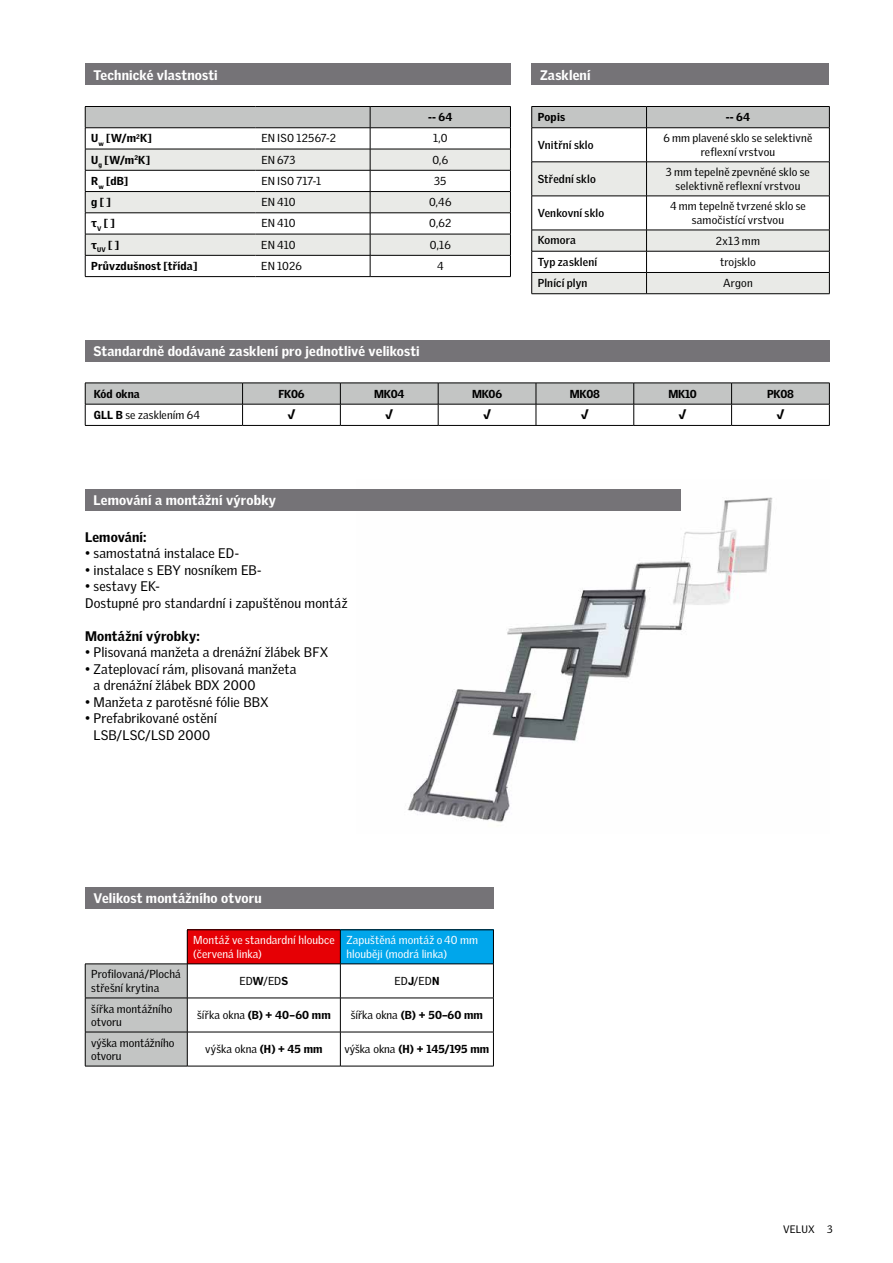
<style>
.page{position:relative;width:893px;height:1263px;background:#fff}
.page>*{position:absolute;margin:0;border:0;box-sizing:border-box;transform-origin:0 0}
.t1{font:13.5px/16.5px "Velux Gothic";letter-spacing:.01em;color:#000}
.t2{font:900 13.5px "Velux Gothic";letter-spacing:.01em;color:#fff}
.t3{font:900 13.5px "Velux Gothic";letter-spacing:.01em;color:#000}
.t4{font:11.25px/13.5px "Velux Gothic";letter-spacing:.015em;color:#000}
.t5{font:900 11.25px "Velux Gothic";letter-spacing:.005em;color:#000}
.t6{font:11.25px/13.5px "Velux Gothic";letter-spacing:.005em;color:#fff}
.t7{font:700 11.25px "Velux Gothic";letter-spacing:.015em;color:#000}
.t8{font:10.5px "Velux Gothic";letter-spacing:.015em;color:#000}
.s1{font-weight:900}
.s2{font-weight:400}
</style>
<div class="page">
<div style="left:85px;top:340px;width:744px;height:21px;background:#757377"></div>
<svg style="left:85px;top:383px;width:745px;height:42px"></svg>
<hr style="left:85px;top:425px;width:158px;height:1px;background:#000">
<hr style="left:243px;top:425px;width:97px;height:1px;background:#000">
<hr style="left:340px;top:425px;width:98px;height:1px;background:#000">
<hr style="left:438px;top:425px;width:98px;height:1px;background:#000">
<hr style="left:536px;top:425px;width:98px;height:1px;background:#000">
<hr style="left:634px;top:425px;width:98px;height:1px;background:#000">
<hr style="left:732px;top:425px;width:98px;height:1px;background:#000">
<img style="left:357px;top:489px;width:416px;height:334px">
<div style="left:85px;top:887px;width:409px;height:21px;background:#757377"></div>
<div style="left:85px;top:489px;width:595px;height:21px;background:#757377"></div>
<div style="left:187px;top:930px;width:153px;height:34px;background:#e60005"></div>
<div style="left:340px;top:930px;width:153px;height:34px;background:#00a6eb"></div>
<div style="left:86px;top:965px;width:101px;height:101px;background:#c3c5c4"></div>
<hr style="left:187px;top:929px;width:153px;height:1px;background:#000">
<hr style="left:187px;top:930px;width:1px;height:34px;background:#000">
<hr style="left:340px;top:929px;width:154px;height:1px;background:#000">
<hr style="left:340px;top:930px;width:1px;height:34px;background:#000">
<hr style="left:493px;top:930px;width:1px;height:34px;background:#000">
<hr style="left:85px;top:964px;width:102px;height:1px;background:#000">
<hr style="left:85px;top:964px;width:1px;height:34px;background:#000">
<hr style="left:187px;top:964px;width:153px;height:1px;background:#000">
<hr style="left:187px;top:964px;width:1px;height:34px;background:#000">
<hr style="left:340px;top:964px;width:154px;height:1px;background:#000">
<hr style="left:340px;top:964px;width:1px;height:34px;background:#000">
<hr style="left:493px;top:964px;width:1px;height:34px;background:#000">
<hr style="left:85px;top:998px;width:102px;height:1px;background:#000">
<hr style="left:85px;top:998px;width:1px;height:34px;background:#000">
<hr style="left:187px;top:998px;width:153px;height:1px;background:#000">
<hr style="left:187px;top:998px;width:1px;height:34px;background:#000">
<hr style="left:340px;top:998px;width:154px;height:1px;background:#000">
<hr style="left:340px;top:998px;width:1px;height:34px;background:#000">
<hr style="left:493px;top:998px;width:1px;height:34px;background:#000">
<hr style="left:85px;top:1032px;width:102px;height:1px;background:#000">
<hr style="left:85px;top:1032px;width:1px;height:34px;background:#000">
<hr style="left:187px;top:1032px;width:153px;height:1px;background:#000">
<hr style="left:187px;top:1032px;width:1px;height:34px;background:#000">
<hr style="left:340px;top:1032px;width:154px;height:1px;background:#000">
<hr style="left:340px;top:1032px;width:1px;height:34px;background:#000">
<hr style="left:493px;top:1032px;width:1px;height:34px;background:#000">
<hr style="left:85px;top:1066px;width:102px;height:1px;background:#000">
<hr style="left:187px;top:1066px;width:153px;height:1px;background:#000">
<hr style="left:340px;top:1066px;width:154px;height:1px;background:#000">
<div style="left:531px;top:64px;width:298px;height:21px;background:#757377"></div>
<svg style="left:531px;top:106px;width:299px;height:187px"></svg>
<hr style="left:531px;top:293px;width:115px;height:1px;background:#000">
<hr style="left:646px;top:293px;width:184px;height:1px;background:#000">
<div style="left:85px;top:64px;width:425px;height:21px;background:#757377"></div>
<hr style="left:85px;top:276px;width:170px;height:1px;background:#000">
<hr style="left:255px;top:276px;width:115px;height:1px;background:#000">
<hr style="left:370px;top:276px;width:141px;height:1px;background:#000">
<svg style="left:85px;top:106px;width:426px;height:170px"></svg>
<p class="t2" style="left:94px;top:66px;width:126px">Technické vlastnosti</p>
<p class="t5" style="left:428px;top:110px;width:26px">-- 64</p>
<p class="t5" style="left:91px;top:131px;width:62px">U<sub>w</sub> [W/m<sup>2</sup>K]</p>
<p class="t4" style="left:261px;top:131px;width:76px">EN ISO 12567-2</p>
<p class="t4" style="left:433px;top:131px;width:16px">1,0</p>
<p class="t5" style="left:91px;top:152px;width:60px">U<sub>g</sub> [W/m<sup>2</sup>K]</p>
<p class="t4" style="left:261px;top:153px;width:36px">EN 673</p>
<p class="t4" style="left:432px;top:153px;width:17px">0,6</p>
<p class="t5" style="left:91px;top:174px;width:38px">R<sub>w</sub> [dB]</p>
<p class="t4" style="left:261px;top:174px;width:61px">EN ISO 717-1</p>
<p class="t4" style="left:434px;top:174px;width:14px">35</p>
<p class="t5" style="left:91px;top:195px;width:21px">g [ ]</p>
<p class="t4" style="left:261px;top:195px;width:36px">EN 410</p>
<p class="t4" style="left:429px;top:195px;width:24px">0,46</p>
<p class="t5" style="left:91px;top:216px;width:25px">τ<sub>V</sub> [ ]</p>
<p class="t4" style="left:261px;top:216px;width:36px">EN 410</p>
<p class="t4" style="left:429px;top:216px;width:24px">0,62</p>
<p class="t5" style="left:91px;top:237px;width:30px">τ<sub>UV</sub> [ ]</p>
<p class="t4" style="left:261px;top:238px;width:36px">EN 410</p>
<p class="t4" style="left:430px;top:238px;width:22px">0,16</p>
<p class="t5" style="left:91px;top:259px;width:108px">Průvzdušnost [třída]</p>
<p class="t4" style="left:261px;top:259px;width:42px">EN 1026</p>
<p class="t4" style="left:437px;top:259px;width:8px">4</p>
<p class="t2" style="left:540px;top:66px;width:52px">Zasklení</p>
<p class="t5" style="left:538px;top:110px;width:29px">Popis</p>
<p class="t5" style="left:726px;top:110px;width:26px">-- 64</p>
<p class="t7" style="left:538px;top:138px;width:57px">Vnitřní sklo</p>
<p class="t4" style="left:663px;top:131px;width:150px;text-align:center">6 mm plavené sklo se selektivně reflexní vrstvou</p>
<p class="t7" style="left:538px;top:172px;width:60px">Střední sklo</p>
<p class="t4" style="left:666px;top:165px;width:145px;text-align:center">3 mm tepelně zpevněné sklo se selektivně reflexní vrstvou</p>
<p class="t7" style="left:538px;top:206px;width:68px">Venkovní sklo</p>
<p class="t4" style="left:670px;top:200px;width:137px;text-align:center">4 mm tepelně tvrzené sklo se samočistící vrstvou</p>
<p class="t7" style="left:538px;top:234px;width:40px">Komora</p>
<p class="t4" style="left:716px;top:234px;width:45px">2x13 mm</p>
<p class="t7" style="left:538px;top:255px;width:61px">Typ zasklení</p>
<p class="t4" style="left:720px;top:255px;width:37px">trojsklo</p>
<p class="t7" style="left:538px;top:276px;width:51px">Plnící plyn</p>
<p class="t4" style="left:723px;top:276px;width:31px">Argon</p>
<p class="t2" style="left:94px;top:342px;width:328px">Standardně dodávané zasklení pro jednotlivé velikosti</p>
<p class="t5" style="left:94px;top:387px;width:47px">Kód okna</p>
<p class="t5" style="left:278px;top:387px;width:28px">FK06</p>
<p class="t5" style="left:374px;top:387px;width:32px">MK04</p>
<p class="t5" style="left:472px;top:387px;width:32px">MK06</p>
<p class="t5" style="left:570px;top:387px;width:32px">MK08</p>
<p class="t5" style="left:668px;top:387px;width:30px">MK10</p>
<p class="t5" style="left:767px;top:387px;width:28px">PK08</p>
<p class="t4" style="left:94px;top:408px;width:108px"><span class="s1">GLL B</span> se zasklením 64</p>
<p class="t3" style="left:287px;top:406px;width:10px">√</p>
<p class="t3" style="left:385px;top:406px;width:10px">√</p>
<p class="t3" style="left:483px;top:406px;width:10px">√</p>
<p class="t3" style="left:581px;top:406px;width:10px">√</p>
<p class="t3" style="left:679px;top:406px;width:10px">√</p>
<p class="t3" style="left:776px;top:406px;width:10px">√</p>
<p class="t2" style="left:94px;top:491px;width:184px">Lemování a montážní výrobky</p>
<p class="t3" style="left:85px;top:528px;width:63px">Lemování:</p>
<p class="t1" style="left:85px;top:545px;width:155px">• samostatná instalace ED-</p>
<p class="t1" style="left:85px;top:561px;width:178px">• instalace s EBY nosníkem EB-</p>
<p class="t1" style="left:85px;top:578px;width:264px">• sestavy EK-<br>Dostupné pro standardní i zapuštěnou montáž</p>
<p class="t3" style="left:85px;top:627px;width:116px">Montážní výrobky:</p>
<p class="t1" style="left:85px;top:644px;width:245px">• Plisovaná manžeta a drenážní žlábek BFX</p>
<p class="t1" style="left:94px;top:660px;width:204px;text-indent:-9px">• Zateplovací rám, plisovaná manžeta a drenážní žlábek BDX 2000</p>
<p class="t1" style="left:85px;top:693px;width:185px">• Manžeta z parotěsné fólie BBX</p>
<p class="t1" style="left:85px;top:710px;width:133px;text-align:center">• Prefabrikované ostění<br>LSB/LSC/LSD 2000</p>
<p class="t2" style="left:94px;top:889px;width:170px">Velikost montážního otvoru</p>
<p class="t6" style="left:193px;top:933px;width:143px">Montáž ve standardní hloubce (červená linka)</p>
<p class="t6" style="left:346px;top:933px;width:133px">Zapuštěná montáž o 40 mm hlouběji (modrá linka)</p>
<p class="t4" style="left:91px;top:967px;width:91px">Profilovaná/Plochá střešní krytina</p>
<p class="t4" style="left:239px;top:974px;width:50px">ED<span class="s1">W</span>/ED<span class="s1">S</span></p>
<p class="t4" style="left:394px;top:974px;width:46px">ED<span class="s1">J</span>/ED<span class="s1">N</span></p>
<p class="t4" style="left:91px;top:1002px;width:83px">šířka montážního otvoru</p>
<p class="t5" style="left:197px;top:1008px;width:135px"><span class="s2">šířka okna</span> (B) + 40–60 mm</p>
<p class="t5" style="left:351px;top:1008px;width:133px"><span class="s2">šířka okna</span> (B) + 50–60 mm</p>
<p class="t4" style="left:91px;top:1036px;width:85px">výška montážního otvoru</p>
<p class="t4" style="left:205px;top:1042px;width:119px">výška okna <span class="s1">(H) + 45 mm</span></p>
<p class="t5" style="left:345px;top:1042px;width:146px"><span class="s2">výška okna</span> (H) + 145/195 mm</p>
<p class="t8" style="left:783px;top:1223px;width:51px">VELUX 3</p>
</div>
